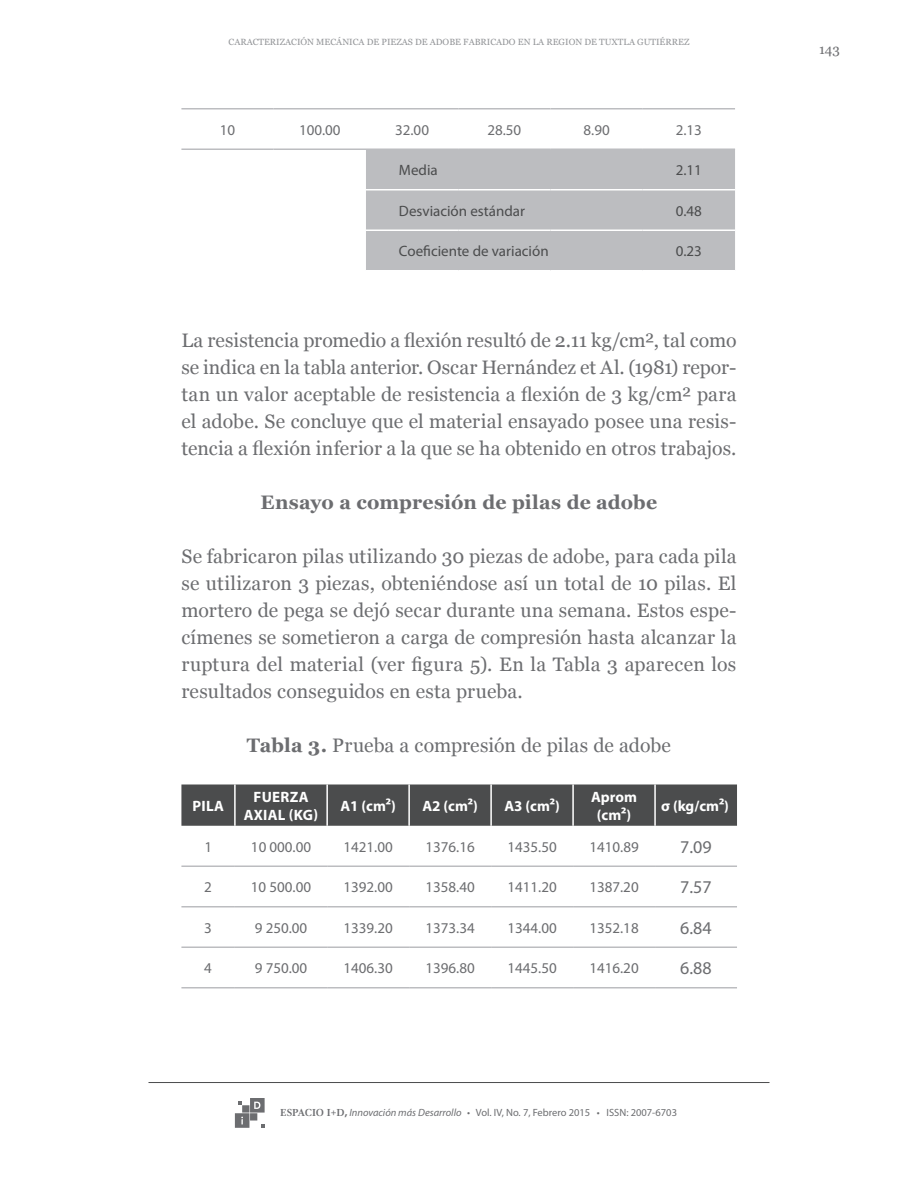
<style>
.page{position:relative;width:918px;height:1188px;background:#fff}
.page>*{position:absolute;margin:0;border:0;box-sizing:border-box;transform-origin:0 0}
.t1{font:19.5px/27px "Georgia";letter-spacing:.005em;color:#6c6d70;text-align:justify}
.t2{font:700 19.5px "Georgia";color:#6c6d70}
.t3{font:18px "Myriad Pro";color:#6c6d70}
.t4{font:15px "Myriad Pro";color:#6c6d70}
.t5{font:15px "Myriad Pro";color:#4b4c4d}
.t6{font:700 15px/18px "Myriad Pro";color:#fff;text-align:center}
.t7{font:700 15px/18px "Myriad Pro";letter-spacing:.02em;color:#fff;text-align:center}
.t8{font:13.5px "Georgia";color:#6c6d70}
.t9{font:10.5px "Myriad Pro";color:#6c6d70}
.t10{font:9px "Georgia";color:#939598}
.s1{font-weight:700}
.s2{font-family:"Gandhi Serif";font-weight:700}
.s3{font-style:italic}
</style>
<div class="page">
<hr style="left:148px;top:1082px;width:622px;height:1px;background:#4b4c4d">
<svg style="left:235px;top:1098px;width:30px;height:30px"></svg>
<div style="left:366px;top:150px;width:369px;height:120px;background:#bcbdc0"></div>
<hr style="left:181px;top:108px;width:93px;height:2px;background:#bcbdc0">
<hr style="left:274px;top:108px;width:92px;height:2px;background:#bcbdc0">
<hr style="left:366px;top:108px;width:92px;height:2px;background:#bcbdc0">
<hr style="left:458px;top:108px;width:93px;height:2px;background:#bcbdc0">
<hr style="left:551px;top:108px;width:92px;height:2px;background:#bcbdc0">
<hr style="left:643px;top:108px;width:92px;height:2px;background:#bcbdc0">
<hr style="left:366px;top:189px;width:92px;height:1px;background:#fff">
<hr style="left:458px;top:189px;width:93px;height:1px;background:#fff">
<hr style="left:551px;top:189px;width:92px;height:1px;background:#fff">
<hr style="left:643px;top:189px;width:92px;height:1px;background:#fff">
<hr style="left:366px;top:230px;width:92px;height:1px;background:#fff">
<hr style="left:458px;top:230px;width:93px;height:1px;background:#fff">
<hr style="left:551px;top:230px;width:92px;height:1px;background:#fff">
<hr style="left:643px;top:230px;width:92px;height:1px;background:#fff">
<hr style="left:181px;top:148px;width:93px;height:2px;background:#bcbdc0">
<hr style="left:274px;top:148px;width:92px;height:2px;background:#bcbdc0">
<hr style="left:366px;top:148px;width:92px;height:2px;background:#bcbdc0">
<hr style="left:458px;top:148px;width:93px;height:2px;background:#bcbdc0">
<hr style="left:551px;top:148px;width:92px;height:2px;background:#bcbdc0">
<hr style="left:643px;top:148px;width:92px;height:2px;background:#bcbdc0">
<div style="left:181px;top:784px;width:556px;height:42px;background:#4b4c4d"></div>
<hr style="left:181px;top:866px;width:54px;height:1px;background:#bcbdc0">
<hr style="left:235px;top:866px;width:92px;height:1px;background:#bcbdc0">
<hr style="left:327px;top:866px;width:82px;height:1px;background:#bcbdc0">
<hr style="left:409px;top:866px;width:82px;height:1px;background:#bcbdc0">
<hr style="left:491px;top:866px;width:82px;height:1px;background:#bcbdc0">
<hr style="left:573px;top:866px;width:82px;height:1px;background:#bcbdc0">
<hr style="left:655px;top:866px;width:82px;height:1px;background:#bcbdc0">
<hr style="left:181px;top:906px;width:54px;height:2px;background:#bcbdc0">
<hr style="left:235px;top:906px;width:92px;height:2px;background:#bcbdc0">
<hr style="left:327px;top:906px;width:82px;height:2px;background:#bcbdc0">
<hr style="left:409px;top:906px;width:82px;height:2px;background:#bcbdc0">
<hr style="left:491px;top:906px;width:82px;height:2px;background:#bcbdc0">
<hr style="left:573px;top:906px;width:82px;height:2px;background:#bcbdc0">
<hr style="left:655px;top:906px;width:82px;height:2px;background:#bcbdc0">
<hr style="left:181px;top:946px;width:54px;height:2px;background:#bcbdc0">
<hr style="left:235px;top:946px;width:92px;height:2px;background:#bcbdc0">
<hr style="left:327px;top:946px;width:82px;height:2px;background:#bcbdc0">
<hr style="left:409px;top:946px;width:82px;height:2px;background:#bcbdc0">
<hr style="left:491px;top:946px;width:82px;height:2px;background:#bcbdc0">
<hr style="left:573px;top:946px;width:82px;height:2px;background:#bcbdc0">
<hr style="left:655px;top:946px;width:82px;height:2px;background:#bcbdc0">
<hr style="left:181px;top:987px;width:54px;height:1px;background:#bcbdc0">
<hr style="left:235px;top:987px;width:92px;height:1px;background:#bcbdc0">
<hr style="left:327px;top:987px;width:82px;height:1px;background:#bcbdc0">
<hr style="left:409px;top:987px;width:82px;height:1px;background:#bcbdc0">
<hr style="left:491px;top:987px;width:82px;height:1px;background:#bcbdc0">
<hr style="left:573px;top:987px;width:82px;height:1px;background:#bcbdc0">
<hr style="left:655px;top:987px;width:82px;height:1px;background:#bcbdc0">
<hr style="left:234px;top:784px;width:2px;height:42px;background:#fff">
<hr style="left:326px;top:784px;width:2px;height:42px;background:#fff">
<hr style="left:408px;top:784px;width:2px;height:42px;background:#fff">
<hr style="left:490px;top:784px;width:2px;height:42px;background:#fff">
<hr style="left:572px;top:784px;width:2px;height:42px;background:#fff">
<hr style="left:654px;top:784px;width:2px;height:42px;background:#fff">
<p class="t10" style="left:229px;top:36px;width:462px">CARACTERIZACIÓN MECÁNICA DE PIEZAS DE ADOBE FABRICADO EN LA REGION DE TUXTLA GUTIÉRREZ</p>
<p class="t4" style="left:220px;top:120px;width:17px">10</p>
<p class="t4" style="left:299px;top:120px;width:43px">100.00</p>
<p class="t4" style="left:395px;top:120px;width:35px">32.00</p>
<p class="t4" style="left:487px;top:120px;width:35px">28.50</p>
<p class="t4" style="left:584px;top:120px;width:28px">8.90</p>
<p class="t4" style="left:676px;top:120px;width:28px">2.13</p>
<p class="t5" style="left:399px;top:161px;width:40px">Media</p>
<p class="t5" style="left:676px;top:161px;width:28px">2.11</p>
<p class="t5" style="left:399px;top:201px;width:127px">Desviación estándar</p>
<p class="t5" style="left:676px;top:201px;width:28px">0.48</p>
<p class="t5" style="left:399px;top:242px;width:151px">Coeficiente de variación</p>
<p class="t5" style="left:676px;top:242px;width:28px">0.23</p>
<p class="t1" style="left:181px;top:327px;width:557px">La resistencia promedio a flexión resultó de 2.11 kg/cm², tal como se indica en la tabla anterior. Oscar Hernández et Al. (1981) repor&shy;tan un valor aceptable de resistencia a flexión de 3 kg/cm² para el adobe. Se concluye que el material ensayado posee una resis&shy;tencia a flexión inferior a la que se ha obtenido en otros trabajos.</p>
<p class="t2" style="left:261px;top:489px;width:398px">Ensayo a compresión de pilas de adobe</p>
<p class="t1" style="left:181px;top:543px;width:557px">Se fabricaron pilas utilizando 30 piezas de adobe, para cada pila se utilizaron 3 piezas, obteniéndose así un total de 10 pilas. El mortero de pega se dejó secar durante una semana. Estos espe&shy;címenes se sometieron a carga de compresión hasta alcanzar la ruptura del material (ver figura 5). En la Tabla 3 aparecen los resultados conseguidos en esta prueba.</p>
<p class="t1" style="left:247px;top:732px;width:426px"><span class="s1">Tabla 3.</span> Prueba a compresión de pilas de adobe</p>
<p class="t6" style="left:192px;top:796px;width:33px">PILA</p>
<p class="t7" style="left:244px;top:787px;width:76px">FUERZA<br>AXIAL (KG)</p>
<p class="t6" style="left:340px;top:796px;width:57px">A1 (cm²)</p>
<p class="t6" style="left:422px;top:796px;width:57px">A2 (cm²)</p>
<p class="t6" style="left:504px;top:796px;width:57px">A3 (cm²)</p>
<p class="t6" style="left:591px;top:787px;width:47px">Aprom (cm²)</p>
<p class="t6" style="left:661px;top:796px;width:69px">σ (kg/cm²)</p>
<p class="t4" style="left:204px;top:837px;width:9px">1</p>
<p class="t4" style="left:251px;top:837px;width:62px">10 000.00</p>
<p class="t4" style="left:344px;top:837px;width:51px">1421.00</p>
<p class="t4" style="left:426px;top:837px;width:51px">1376.16</p>
<p class="t4" style="left:507px;top:837px;width:51px">1435.50</p>
<p class="t4" style="left:589px;top:837px;width:51px">1410.89</p>
<p class="t3" style="left:680px;top:836px;width:33px">7.09</p>
<p class="t4" style="left:204px;top:878px;width:9px">2</p>
<p class="t4" style="left:251px;top:878px;width:62px">10 500.00</p>
<p class="t4" style="left:344px;top:878px;width:51px">1392.00</p>
<p class="t4" style="left:425px;top:878px;width:51px">1358.40</p>
<p class="t4" style="left:507px;top:878px;width:51px">1411.20</p>
<p class="t4" style="left:589px;top:878px;width:51px">1387.20</p>
<p class="t3" style="left:680px;top:876px;width:33px">7.57</p>
<p class="t4" style="left:204px;top:918px;width:9px">3</p>
<p class="t4" style="left:255px;top:918px;width:54px">9 250.00</p>
<p class="t4" style="left:344px;top:918px;width:51px">1339.20</p>
<p class="t4" style="left:425px;top:918px;width:51px">1373.34</p>
<p class="t4" style="left:507px;top:918px;width:51px">1344.00</p>
<p class="t4" style="left:589px;top:918px;width:51px">1352.18</p>
<p class="t3" style="left:680px;top:917px;width:33px">6.84</p>
<p class="t4" style="left:204px;top:959px;width:9px">4</p>
<p class="t4" style="left:255px;top:959px;width:54px">9 750.00</p>
<p class="t4" style="left:344px;top:959px;width:51px">1406.30</p>
<p class="t4" style="left:425px;top:959px;width:51px">1396.80</p>
<p class="t4" style="left:507px;top:959px;width:51px">1445.50</p>
<p class="t4" style="left:589px;top:959px;width:51px">1416.20</p>
<p class="t3" style="left:680px;top:957px;width:33px">6.88</p>
<p class="t9" style="left:280px;top:1106px;width:398px"><span class="s2">ESPACIO I+D</span><span class="s1">,</span> <span class="s3">Innovación más Desarrollo •</span> Vol. IV, No. 7, Febrero 2015 • ISSN: 2007-6703</p>
<p class="t8" style="left:819px;top:41px;width:22px">143</p>
</div>
